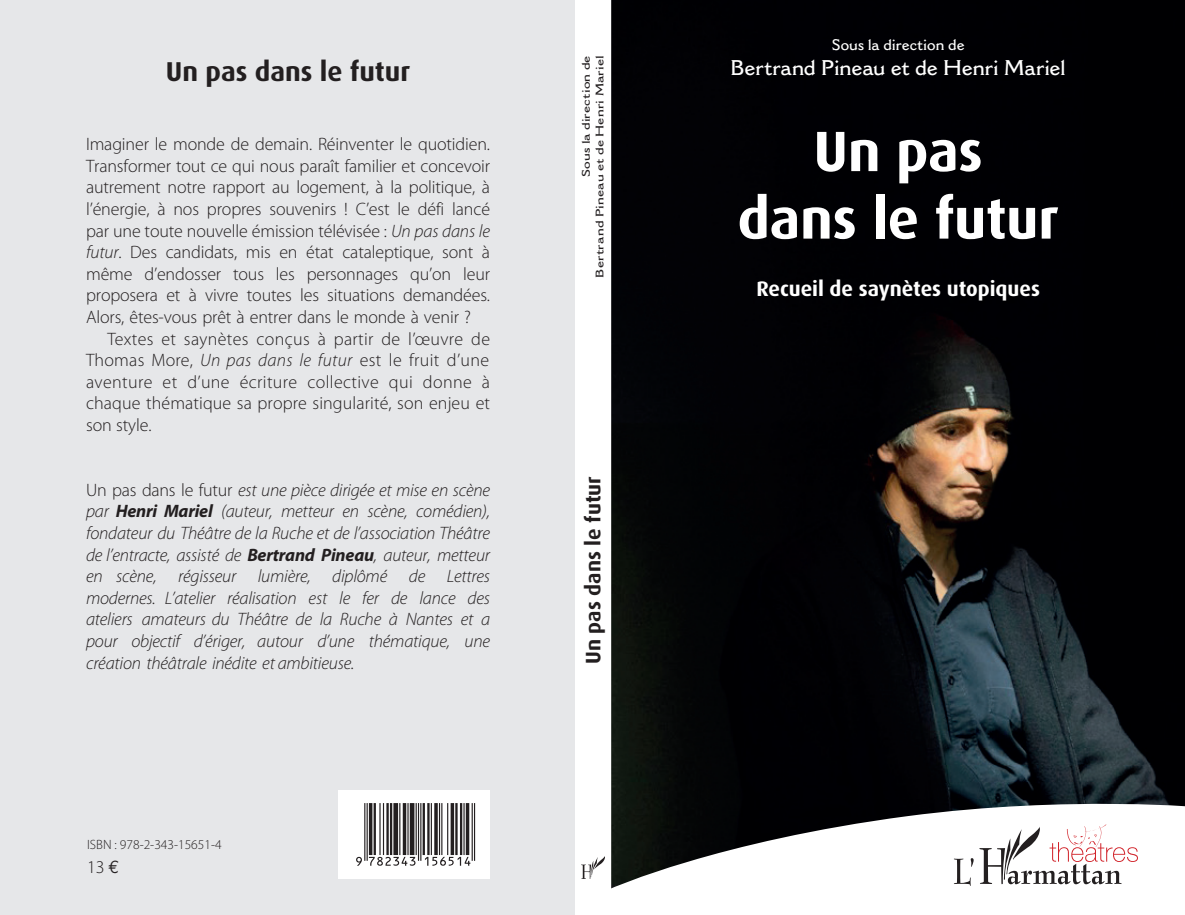
<style>
.page{position:relative;width:1185px;height:915px;background:#fff}
.page>*{position:absolute;margin:0;border:0;box-sizing:border-box;transform-origin:0 0}
.t1{font:700 57px/67.5px "Dax";letter-spacing:-.005em;color:#fff;text-align:center}
.t2{font:700 27.3px "Dax";color:#231f20}
.t3{font:600 21px "Cantoria";letter-spacing:-.01em;color:#fff}
.t4{font:700 21px "Dax";color:#fff}
.t5{font:700 21px "Dax";color:#231f20}
.t6{font:300 18px "Myriad Pro";letter-spacing:-.01em;color:#231f20}
.t7{font:italic 300 18px/21.6px "Myriad Pro";letter-spacing:-.01em;color:#231f20;text-align:justify}
.t8{font:300 18px "Myriad Pro";letter-spacing:.02em;color:#231f20}
.t9{font:600 15px "Cantoria";color:#fff}
.t10{font:300 13.5px "Myriad Pro";color:#231f20}
.t11{font:600 10.8px/13.5px "Cantoria";letter-spacing:.01em;color:#231f20;text-align:right;scale:1.25 1}
.s1{font-style:italic}
.s2{font-style:normal}
.s3{font-weight:700}
.s4{font-family:"Euro Mono";font-weight:400}
</style>
<div class="page">
<div style="left:0;top:0;width:575px;height:915px;background:#e6e7e9"></div>
<img style="left:611px;top:0;width:574px;height:888px">
<svg style="left:954px;top:824px;width:184px;height:62px"></svg>
<img style="left:582px;top:857px;width:23px;height:22px">
<div style="left:338px;top:790px;width:152px;height:89px;background:#fff"></div>
<svg style="left:356px;top:803px;width:119px;height:63px"></svg>
<p class="t2" style="left:166px;top:56px;width:246px">Un pas dans le futur</p>
<p class="t6" style="left:86px;top:134px;width:405px">Imaginer le monde de demain. Réinventer le quotidien.</p>
<p class="t6" style="left:86px;top:156px;width:405px">Transformer tout ce qui nous paraît familier et concevoir</p>
<p class="t6" style="left:86px;top:178px;width:405px">autrement notre rapport au logement, à la politique, à</p>
<p class="t6" style="left:86px;top:199px;width:405px">l’énergie, à nos propres souvenirs ! C’est le défi lancé</p>
<p class="t6" style="left:86px;top:221px;width:405px">par une toute nouvelle émission télévisée : <span class="s1">Un pas dans le</span></p>
<p class="t6" style="left:86px;top:242px;width:405px"><span class="s1">futur</span>. Des candidats, mis en état cataleptique, sont à</p>
<p class="t6" style="left:86px;top:264px;width:405px">même d’endosser tous les personnages qu’on leur</p>
<p class="t6" style="left:86px;top:286px;width:405px">proposera et à vivre toutes les situations demandées.</p>
<p class="t6" style="left:86px;top:307px;width:386px">Alors, êtes-vous prêt à entrer dans le monde à venir ?</p>
<p class="t8" style="left:107px;top:329px;width:384px">Textes et saynètes conçus à partir de l’œuvre de</p>
<p class="t8" style="left:86px;top:350px;width:405px">Thomas More, <span class="s1">Un pas dans le futur</span> est le fruit d’une</p>
<p class="t8" style="left:86px;top:372px;width:405px">aventure et d’une écriture collective qui donne à</p>
<p class="t6" style="left:86px;top:394px;width:405px">chaque thématique sa propre singularité, son enjeu et</p>
<p class="t6" style="left:86px;top:415px;width:67px">son style.</p>
<p class="t7" style="left:86px;top:480px;width:405px"><span class="s2">Un pas dans le futur</span> est une pièce dirigée et mise en scène par <span class="s3">Henri Mariel</span> (auteur, metteur en scène, comédien), fondateur du Théâtre de la Ruche et de l’association Théâtre de l’entracte, assisté de <span class="s3">Bertrand Pineau</span>, auteur, metteur en scène, régisseur lumière, diplômé de Lettres modernes. L’atelier réalisation est le fer de lance des ateliers amateurs du Théâtre de la Ruche à Nantes et a pour objectif d’ériger, autour d’une thématique, une création théâtrale inédite et ambitieuse.</p>
<p class="t10" style="left:87px;top:837px;width:136px">ISBN : 978-2-343-15651-4</p>
<p class="t6" style="left:87px;top:857px;width:34px">13 <span class="s4">e</span></p>
<p class="t11" style="left:579px;top:278px;width:179px;rotate:-90deg">Sous la direction de<br>Bertrand Pineau et de Henri Mariel</p>
<p class="t5" style="left:582px;top:664px;width:190px;rotate:-90deg">Un pas dans le futur</p>
<p class="t9" style="left:832px;top:36px;width:134px">Sous la direction de</p>
<p class="t3" style="left:730px;top:55px;width:337px">Bertrand Pineau et de Henri Mariel</p>
<p class="t1" style="left:737px;top:118px;width:323px">Un pas<br>dans le futur</p>
<p class="t4" style="left:756px;top:277px;width:285px">Recueil de saynètes utopiques</p>
</div>
